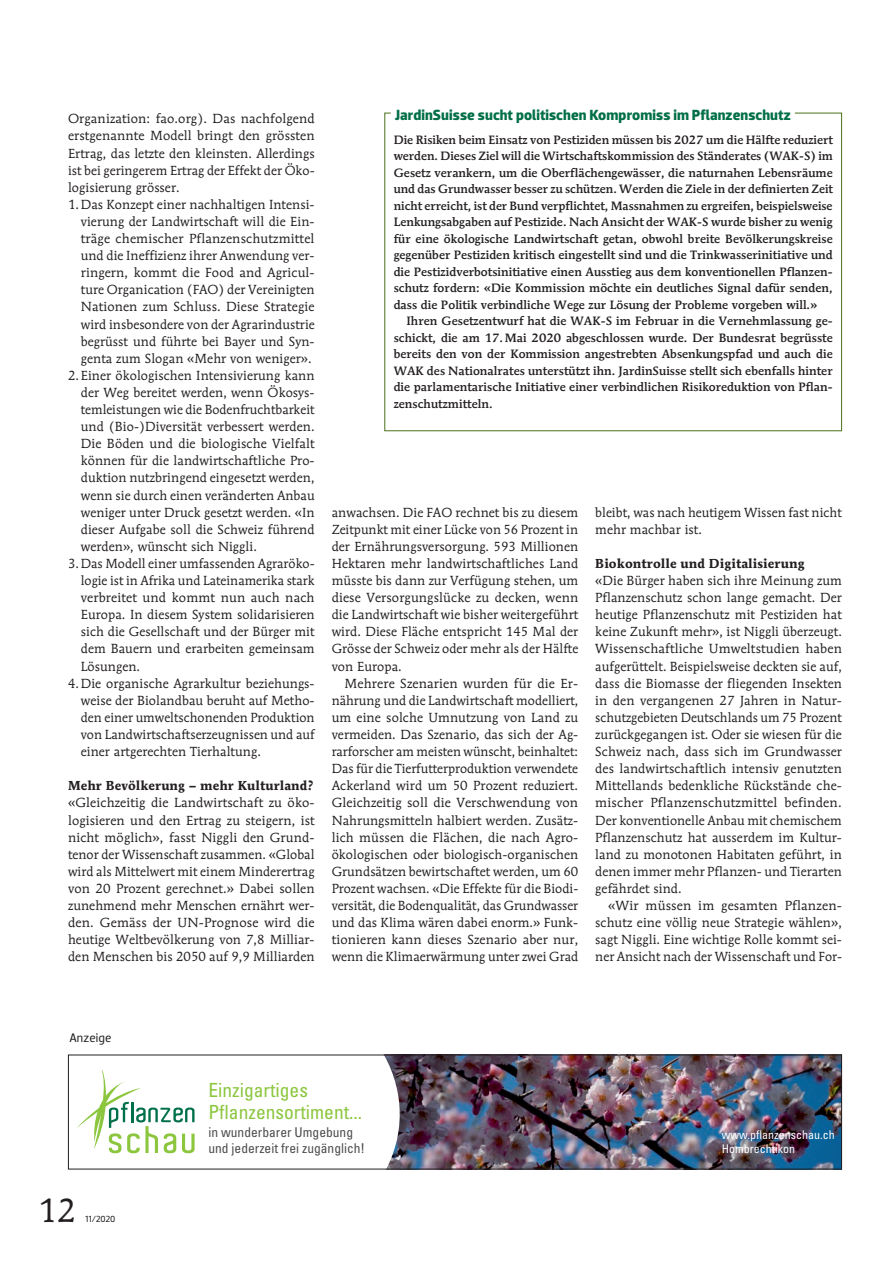
<style>
.page{position:relative;width:893px;height:1263px;background:#fff}
.page>*{position:absolute;margin:0;border:0;box-sizing:border-box;transform-origin:0 0}
.t1{font:33px "Mendoza Roman";color:#231f20}
.t2{font:condensed 19.5px/22.5px "Univers";color:#8bc63e}
.t3{font:700 15px "Dobra";letter-spacing:.005em;color:#006f47}
.t4{font:condensed 13.5px/16.5px "Univers";color:#4b4c4d}
.t5{font:13.05px/17.1px "Mendoza Roman";letter-spacing:.005em;color:#231f20;text-align:justify}
.t6{font:700 12.9px "Mendoza Roman";letter-spacing:.005em;color:#231f20}
.t7{font:12.6px "Dobra";letter-spacing:.005em;color:#231f20}
.t8{font:500 12px/16.5px "Mendoza Roman";letter-spacing:.005em;color:#231f20;text-align:justify}
.t9{font:condensed 12px/14.4px "Univers";color:#fff}
.t10{font:9px "Dobra";color:#231f20}
</style>
<div class="page">
<img style="left:400px;top:1056px;width:440px;height:111px">
<svg style="left:68px;top:1056px;width:332px;height:114px"></svg>
<div style="left:68px;top:1054px;width:774px;height:115px;border:1px solid #231f20"></div>
<p class="t5" style="left:68px;top:110px;width:248px">Organization: fao.org). Das nachfolgend</p>
<p class="t5" style="left:68px;top:127px;width:248px">erstgenannte Modell bringt den grössten</p>
<p class="t5" style="left:68px;top:144px;width:248px">Ertrag, das letzte den kleinsten. Allerdings</p>
<p class="t5" style="left:68px;top:161px;width:248px">ist bei geringerem Ertrag der Effekt der Öko-</p>
<p class="t5" style="left:68px;top:179px;width:113px">logisierung grösser.</p>
<p class="t5" style="left:68px;top:196px;width:248px">1.Das Konzept einer nachhaltigen Intensi-</p>
<p class="t5" style="left:81px;top:213px;width:235px">vierung der Landwirtschaft will die Ein-</p>
<p class="t5" style="left:81px;top:230px;width:235px">träge chemischer Pflanzenschutzmittel</p>
<p class="t5" style="left:81px;top:247px;width:235px">und die Ineffizienz ihrer Anwendung ver-</p>
<p class="t5" style="left:81px;top:264px;width:235px">ringern, kommt die Food and Agricul-</p>
<p class="t5" style="left:81px;top:281px;width:235px">ture Organication (FAO) der Vereinigten</p>
<p class="t5" style="left:81px;top:298px;width:235px">Nationen zum Schluss. Diese Strategie</p>
<p class="t5" style="left:81px;top:315px;width:236px">wird insbesondere von der Agrarindustrie</p>
<p class="t5" style="left:81px;top:332px;width:235px">begrüsst und führte bei Bayer und Syn-</p>
<p class="t5" style="left:81px;top:350px;width:232px">genta zum Slogan «Mehr von weniger».</p>
<p class="t5" style="left:68px;top:367px;width:248px">2.Einer ökologischen Intensivierung kann</p>
<p class="t5" style="left:81px;top:384px;width:235px">der Weg bereitet werden, wenn Ökosys-</p>
<p class="t5" style="left:81px;top:401px;width:235px">temleistungen wie die Bodenfruchtbarkeit</p>
<p class="t5" style="left:81px;top:418px;width:235px">und (Bio-)Diversität verbessert werden.</p>
<p class="t5" style="left:81px;top:435px;width:235px">Die Böden und die biologische Vielfalt</p>
<p class="t5" style="left:81px;top:452px;width:235px">können für die landwirtschaftliche Pro-</p>
<p class="t5" style="left:81px;top:469px;width:235px">duktion nutzbringend eingesetzt werden,</p>
<p class="t5" style="left:81px;top:486px;width:235px">wenn sie durch einen veränderten Anbau</p>
<p class="t5" style="left:81px;top:503px;width:235px">weniger unter Druck gesetzt werden. «In</p>
<p class="t5" style="left:81px;top:521px;width:235px">dieser Aufgabe soll die Schweiz führend</p>
<p class="t5" style="left:81px;top:538px;width:178px">werden», wünscht sich Niggli.</p>
<p class="t5" style="left:68px;top:555px;width:248px">3.Das Modell einer umfassenden Agraröko-</p>
<p class="t5" style="left:81px;top:572px;width:235px">logie ist in Afrika und Lateinamerika stark</p>
<p class="t5" style="left:81px;top:589px;width:235px">verbreitet und kommt nun auch nach</p>
<p class="t5" style="left:81px;top:606px;width:235px">Europa. In diesem System solidarisieren</p>
<p class="t5" style="left:81px;top:623px;width:235px">sich die Gesellschaft und der Bürger mit</p>
<p class="t5" style="left:81px;top:640px;width:235px">dem Bauern und erarbeiten gemeinsam</p>
<p class="t5" style="left:81px;top:657px;width:61px">Lösungen.</p>
<p class="t5" style="left:68px;top:674px;width:248px">4.Die organische Agrarkultur beziehungs-</p>
<p class="t5" style="left:81px;top:692px;width:235px">weise der Biolandbau beruht auf Metho-</p>
<p class="t5" style="left:81px;top:709px;width:235px">den einer umweltschonenden Produktion</p>
<p class="t5" style="left:81px;top:726px;width:235px">von Landwirtschaftserzeugnissen und auf</p>
<p class="t5" style="left:81px;top:743px;width:182px">einer artgerechten Tierhaltung.</p>
<p class="t6" style="left:68px;top:778px;width:247px">Mehr Bevölkerung – mehr Kulturland?</p>
<p class="t5" style="left:68px;top:794px;width:248px">«Gleichzeitig die Landwirtschaft zu öko&shy;logisieren und den Ertrag zu steigern, ist nicht möglich», fasst Niggli den Grund&shy;tenor der Wissenschaft zusammen. «Global wird als Mittelwert mit einem Minderertrag von 20 Prozent gerechnet.» Dabei sollen zunehmend mehr Menschen ernährt wer&shy;den. Gemäss der UN-Prognose wird die heutige Weltbevölkerung von 7,8 Milliar&shy;den Menschen bis 2050 auf 9,9 Milliarden</p>
<p class="t3" style="left:395px;top:106px;width:397px">JardinSuisse sucht politischen Kompromiss im Pflanzenschutz</p>
<p class="t8" style="left:394px;top:131px;width:441px">Die Risiken beim Einsatz von Pestiziden müssen bis 2027 um die Hälfte reduziert werden. Dieses Ziel will die Wirtschaftskommission des Ständerates (WAK-S) im Gesetz verankern, um die Oberflächengewässer, die naturnahen Lebensräume und das Grundwasser besser zu schützen. Werden die Ziele in der definierten Zeit nicht erreicht, ist der Bund verpflichtet, Massnahmen zu ergreifen, beispielsweise Lenkungsabgaben auf Pestizide. Nach Ansicht der WAK-S wurde bisher zu wenig für eine ökologische Landwirtschaft getan, obwohl breite Bevölkerungskreise gegenüber Pestiziden kritisch eingestellt sind und die Trinkwasserinitiative und die Pestizidverbotsinitiative einen Ausstieg aus dem konventionellen Pflanzen&shy;schutz fordern: «Die Kommission möchte ein deutliches Signal dafür senden, dass die Politik verbindliche Wege zur Lösung der Probleme vorgeben will.»</p>
<p class="t8" style="left:394px;top:313px;width:441px;text-indent:13px">Ihren Gesetzentwurf hat die WAK-S im Februar in die Vernehmlassung ge&shy;schickt, die am 17.Mai 2020 abgeschlossen wurde. Der Bundesrat begrüsste bereits den von der Kommission angestrebten Absenkungspfad und auch die WAK des Nationalrates unterstützt ihn. JardinSuisse stellt sich ebenfalls hinter die parlamentarische Initiative einer verbindlichen Risikoreduktion von Pflan&shy;zenschutzmitteln.</p>
<p class="t5" style="left:332px;top:503px;width:248px">anwachsen. Die FAO rechnet bis zu diesem Zeitpunkt mit einer Lücke von 56 Prozent in der Ernährungsversorgung. 593 Millionen Hektaren mehr landwirtschaftliches Land müsste bis dann zur Verfügung stehen, um diese Versorgungslücke zu decken, wenn die Landwirtschaft wie bisher weitergeführt wird. Diese Fläche entspricht 145 Mal der Grösse der Schweiz oder mehr als der Hälfte von Europa.</p>
<p class="t5" style="left:332px;top:674px;width:248px;text-indent:13px">Mehrere Szenarien wurden für die Er&shy;nährung und die Landwirtschaft modelliert, um eine solche Umnutzung von Land zu vermeiden. Das Szenario, das sich der Ag&shy;rarforscher am meisten wünscht, beinhaltet:<br>Das für die Tierfutterproduktion verwendete Ackerland wird um 50 Prozent reduziert.<br>Gleichzeitig soll die Verschwendung von Nahrungsmitteln halbiert werden. Zusätz&shy;lich müssen die Flächen, die nach Agro&shy;ökologischen oder biologisch-organischen Grundsätzen bewirtschaftet werden, um 60<br>Prozent wachsen. «Die Effekte für die Biodi&shy;versität, die Bodenqualität, das Grundwasser und das Klima wären dabei enorm.» Funk&shy;tionieren kann dieses Szenario aber nur, wenn die Klimaerwärmung unter zwei Grad</p>
<p class="t5" style="left:595px;top:503px;width:248px">bleibt, was nach heutigem Wissen fast nicht mehr machbar ist.</p>
<p class="t6" style="left:595px;top:555px;width:211px">Biokontrolle und Digitalisierung</p>
<p class="t5" style="left:595px;top:572px;width:248px">«Die Bürger haben sich ihre Meinung zum Pflanzenschutz schon lange gemacht. Der heutige Pflanzenschutz mit Pestiziden hat keine Zukunft mehr», ist Niggli überzeugt.<br>Wissenschaftliche Umweltstudien haben aufgerüttelt. Beispielsweise deckten sie auf, dass die Biomasse der fliegenden Insekten in den vergangenen 27 Jahren in Natur&shy;schutzgebieten Deutschlands um 75 Prozent zurückgegangen ist. Oder sie wiesen für die Schweiz nach, dass sich im Grundwasser des landwirtschaftlich intensiv genutzten Mittellands bedenkliche Rückstände che&shy;mischer Pflanzenschutzmittel befinden.<br>Der konventionelle Anbau mit chemischem Pflanzenschutz hat ausserdem im Kultur&shy;land zu monotonen Habitaten geführt, in denen immer mehr Pflanzen- und Tierarten gefährdet sind.</p>
<p class="t5" style="left:595px;top:897px;width:248px;text-indent:13px">«Wir müssen im gesamten Pflanzen&shy;schutz eine völlig neue Strategie wählen», sagt Niggli. Eine wichtige Rolle kommt sei&shy;ner Ansicht nach der Wissenschaft und For-</p>
<p class="t7" style="left:69px;top:1030px;width:43px">Anzeige</p>
<h1 class="t1" style="left:38px;top:1190px;width:39px">12</h1>
<p class="t10" style="left:86px;top:1213px;width:31px">11/2020</p>
<h2 class="t2" style="left:208px;top:1078px;width:155px">Einzigartiges<br>Pflanzensortiment...</h2>
<p class="t4" style="left:208px;top:1123px;width:158px">in wunderbarer Umgebung und jederzeit frei zugänglich!</p>
<p class="t9" style="left:722px;top:1127px;width:114px">www.pflanzenschau.ch<br>Hombrechtikon</p>
</div>
